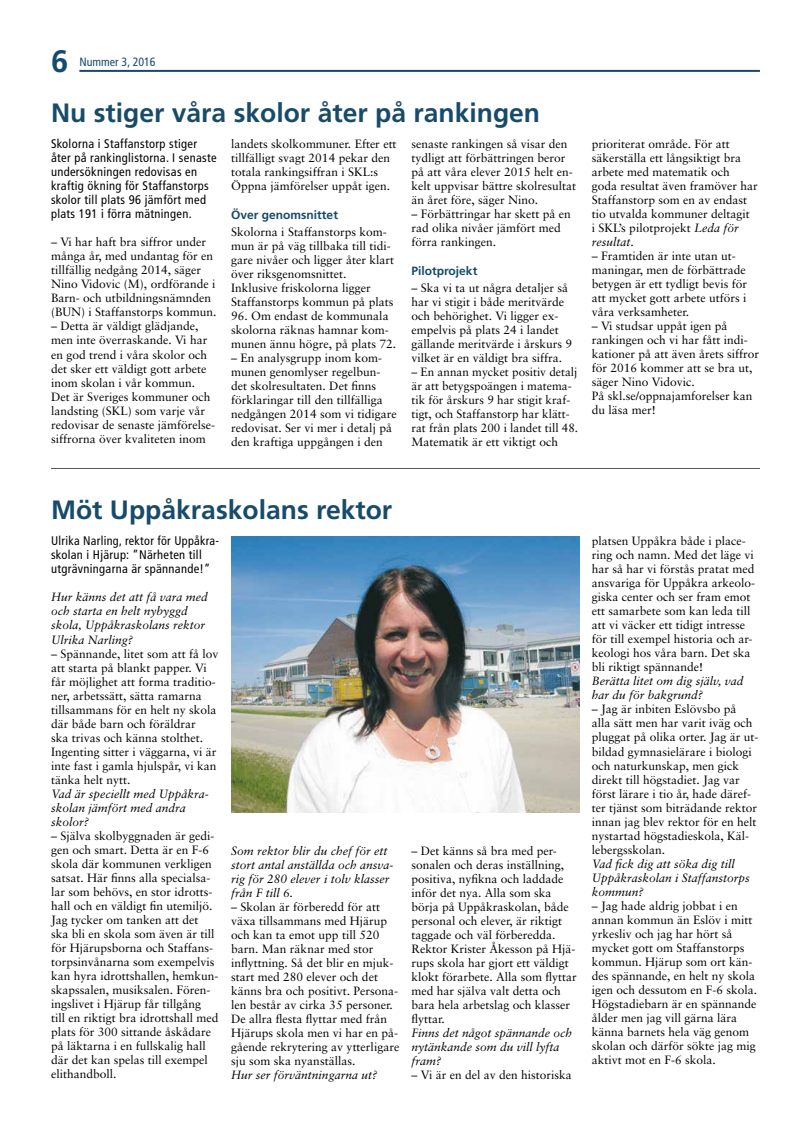
<style>
.page{position:relative;width:794px;height:1126px;background:#fff}
.page>*{position:absolute;margin:0;border:0;box-sizing:border-box;transform-origin:0 0}
.t1{font:700 31px "Frutiger";color:#174b69}
.t2{font:700 26.5px "Frutiger";color:#174b69}
.t3{font:condensed 12.5px/14px "Frutiger";letter-spacing:.025em;color:#000}
.t4{font:12px/14px "Sabon";color:#000}
.t5{font:italic 12px/14px "Sabon";color:#000}
.t6{font:700 12px "Frutiger";color:#174b69}
.t7{font:condensed 12px "Frutiger";color:#174b69}
.s1{font-style:italic}
</style>
<div class="page">
<hr style="left:79px;top:70px;width:681px;height:2px;background:#174b69">
<hr style="left:51px;top:468px;width:709px;height:1px;background:#575756">
<img style="left:231px;top:536px;width:349px;height:276px">
<h1 class="t1" style="left:51px;top:43px;width:19px">6</h1>
<p class="t7" style="left:79px;top:55px;width:78px">Nummer 3, 2016</p>
<h2 class="t2" style="left:51px;top:97px;width:490px">Nu stiger våra skolor åter på rankingen</h2>
<p class="t3" style="left:51px;top:137px;width:167px">Skolorna i Staffanstorp stiger åter på rankinglistorna. I senaste undersökningen redovisas en kraftig ökning för Staffanstorps skolor till plats 96 jämfört med plats 191 i förra mätningen.</p>
<p class="t4" style="left:51px;top:235px;width:167px">– Vi har haft bra siffror under många år, med undantag för en tillfällig nedgång 2014, säger<br>Nino Vidovic (M), ordförande i<br>Barn- och utbildningsnämnden (BUN) i Staffanstorps kommun.</p>
<p class="t4" style="left:51px;top:319px;width:165px">– Detta är väldigt glädjande, men inte överraskande. Vi har en god trend i våra skolor och det sker ett väldigt gott arbete inom skolan i vår kommun.<br>Det är Sveriges kommuner och landsting (SKL) som varje vår redovisar de senaste jämförelse&shy;siffrorna över kvaliteten inom</p>
<p class="t4" style="left:411px;top:137px;width:166px">senaste rankingen så visar den tydligt att förbättringen beror på att våra elever 2015 helt en&shy;kelt uppvisar bättre skolresultat än året före, säger Nino.</p>
<p class="t4" style="left:411px;top:207px;width:161px">– Förbättringar har skett på en rad olika nivåer jämfört med förra rankingen.</p>
<p class="t6" style="left:411px;top:263px;width:67px">Pilotprojekt</p>
<p class="t4" style="left:411px;top:280px;width:162px">– Ska vi ta ut några detaljer så har vi stigit i både meritvärde och behörighet. Vi ligger ex&shy;empelvis på plats 24 i landet gällande meritvärde i årskurs 9 vilket är en väldigt bra siffra.</p>
<p class="t4" style="left:411px;top:364px;width:168px">– En annan mycket positiv detalj är att betygspoängen i matema&shy;tik för årskurs 9 har stigit kraf&shy;tigt, och Staffanstorp har klätt&shy;rat från plats 200 i landet till 48.<br>Matematik är ett viktigt och</p>
<p class="t4" style="left:231px;top:137px;width:167px">landets skolkommuner. Efter ett tillfälligt svagt 2014 pekar den totala rankingsiffran i SKL:s<br>Öppna jämförelser uppåt igen.</p>
<p class="t6" style="left:231px;top:207px;width:108px">Över genomsnittet</p>
<p class="t4" style="left:231px;top:224px;width:164px">Skolorna i Staffanstorps kom&shy;mun är på väg tillbaka till tidi&shy;gare nivåer och ligger åter klart över riksgenomsnittet.<br>Inklusive friskolorna ligger<br>Staffanstorps kommun på plats</p>
<p class="t4" style="left:231px;top:308px;width:166px">96. Om endast de kommunala skolorna räknas hamnar kom&shy;munen ännu högre, på plats 72.</p>
<p class="t4" style="left:231px;top:350px;width:167px">– En analysgrupp inom kom&shy;munen genomlyser regelbun&shy;det skolresultaten. Det finns förklaringar till den tillfälliga nedgången 2014 som vi tidigare redovisat. Ser vi mer i detalj på den kraftiga uppgången i den</p>
<p class="t4" style="left:592px;top:137px;width:168px">prioriterat område. För att säkerställa ett långsiktigt bra arbete med matematik och goda resultat även framöver har<br>Staffanstorp som en av endast tio utvalda kommuner deltagit<br>i SKL’s pilotprojekt <span class="s1">Leda för resultat</span>.</p>
<p class="t4" style="left:592px;top:249px;width:157px">– Framtiden är inte utan ut&shy;maningar, men de förbättrade betygen är ett tydligt bevis för att mycket gott arbete utförs i våra verksamheter.</p>
<p class="t4" style="left:592px;top:319px;width:169px">– Vi studsar uppåt igen på rankingen och vi har fått indi&shy;kationer på att även årets siffror för 2016 kommer att se bra ut, säger Nino Vidovic.<br>På skl.se/oppnajamforelser kan du läsa mer!</p>
<h2 class="t2" style="left:51px;top:494px;width:343px">Möt Uppåkraskolans rektor</h2>
<p class="t3" style="left:51px;top:534px;width:170px">Ulrika Narling, rektor för Uppåkra&shy;skolan i Hjärup: ”Närheten till utgrävningarna är spännande!”</p>
<p class="t5" style="left:51px;top:590px;width:158px">Hur känns det att få vara med och starta en helt nybyggd skola, Uppåkraskolans rektor<br>Ulrika Narling?</p>
<p class="t4" style="left:51px;top:646px;width:169px">– Spännande, litet som att få lov att starta på blankt papper. Vi får möjlighet att forma traditio&shy;ner, arbetssätt, sätta ramarna tillsammans för en helt ny skola där både barn och föräldrar<br>ska trivas och känna stolthet.<br>Ingenting sitter i väggarna, vi är inte fast i gamla hjulspår, vi kan tänka helt nytt.</p>
<p class="t5" style="left:51px;top:786px;width:159px">Vad är speciellt med Uppåkra&shy;skolan jämfört med andra skolor?</p>
<p class="t4" style="left:51px;top:828px;width:169px">– Själva skolbyggnaden är gedi&shy;gen och smart. Detta är en F-6 skola där kommunen verkligen satsat. Här finns alla specialsa&shy;lar som behövs, en stor idrotts&shy;hall och en väldigt fin utemiljö.<br>Jag tycker om tanken att det ska bli en skola som även är till för Hjärupsborna och Staffans&shy;torpsinvånarna som exempelvis kan hyra idrottshallen, hemkun&shy;skapssalen, musiksalen. Fören&shy;ingslivet i Hjärup får tillgång<br>till en riktigt bra idrottshall med plats för 300 sittande åskådare på läktarna i en fullskalig hall där det kan spelas till exempel elithandboll.</p>
<p class="t5" style="left:231px;top:843px;width:164px">Som rektor blir du chef för ett stort antal anställda och ansva&shy;rig för 280 elever i tolv klasser från F till 6.</p>
<p class="t4" style="left:231px;top:899px;width:169px">– Skolan är förberedd för att växa tillsammans med Hjärup och kan ta emot upp till 520 barn. Man räknar med stor inflyttning. Så det blir en mjuk&shy;start med 280 elever och det känns bra och positivt. Persona&shy;len består av cirka 35 personer.<br>De allra flesta flyttar med från<br>Hjärups skola men vi har en på&shy;gående rekrytering av ytterligare sju som ska nyanställas.</p>
<p class="t5" style="left:231px;top:1067px;width:148px">Hur ser förväntningarna ut?</p>
<p class="t4" style="left:411px;top:843px;width:167px">– Det känns så bra med per&shy;sonalen och deras inställning, positiva, nyfikna och laddade inför det nya. Alla som ska börja på Uppåkraskolan, både personal och elever, är riktigt taggade och väl förberedda.<br>Rektor Krister Åkesson på Hjä&shy;rups skola har gjort ett väldigt klokt förarbete. Alla som flyttar med har själva valt detta och bara hela arbetslag och klasser flyttar.</p>
<p class="t5" style="left:411px;top:1025px;width:162px">Finns det något spännande och nytänkande som du vill lyfta fram?</p>
<p class="t4" style="left:411px;top:1067px;width:162px">– Vi är en del av den historiska</p>
<p class="t4" style="left:592px;top:534px;width:165px">platsen Uppåkra både i place&shy;ring och namn. Med det läge vi har så har vi förstås pratat med ansvariga för Uppåkra arkeolo&shy;giska center och ser fram emot ett samarbete som kan leda till att vi väcker ett tidigt intresse för till exempel historia och ar&shy;keologi hos våra barn. Det ska bli riktigt spännande!</p>
<p class="t5" style="left:592px;top:674px;width:153px">Berätta litet om dig själv, vad har du för bakgrund?</p>
<p class="t4" style="left:592px;top:702px;width:168px">– Jag är inbiten Eslövsbo på<br>alla sätt men har varit iväg och pluggat på olika orter. Jag är ut&shy;bildad gymnasielärare i biologi och naturkunskap, men gick direkt till högstadiet. Jag var först lärare i tio år, hade däref&shy;ter tjänst som biträdande rektor innan jag blev rektor för en helt nystartad högstadieskola, Käl&shy;lebergsskolan.</p>
<p class="t5" style="left:592px;top:856px;width:160px">Vad fick dig att söka dig till<br>Uppåkraskolan i Staffanstorps kommun?</p>
<p class="t4" style="left:592px;top:898px;width:167px">– Jag hade aldrig jobbat i en annan kommun än Eslöv i mitt yrkesliv och jag har hört så mycket gott om Staffanstorps kommun. Hjärup som ort kän&shy;des spännande, en helt ny skola igen och dessutom en F-6 skola.<br>Högstadiebarn är en spännande ålder men jag vill gärna lära känna barnets hela väg genom skolan och därför sökte jag mig aktivt mot en F-6 skola.</p>
</div>
